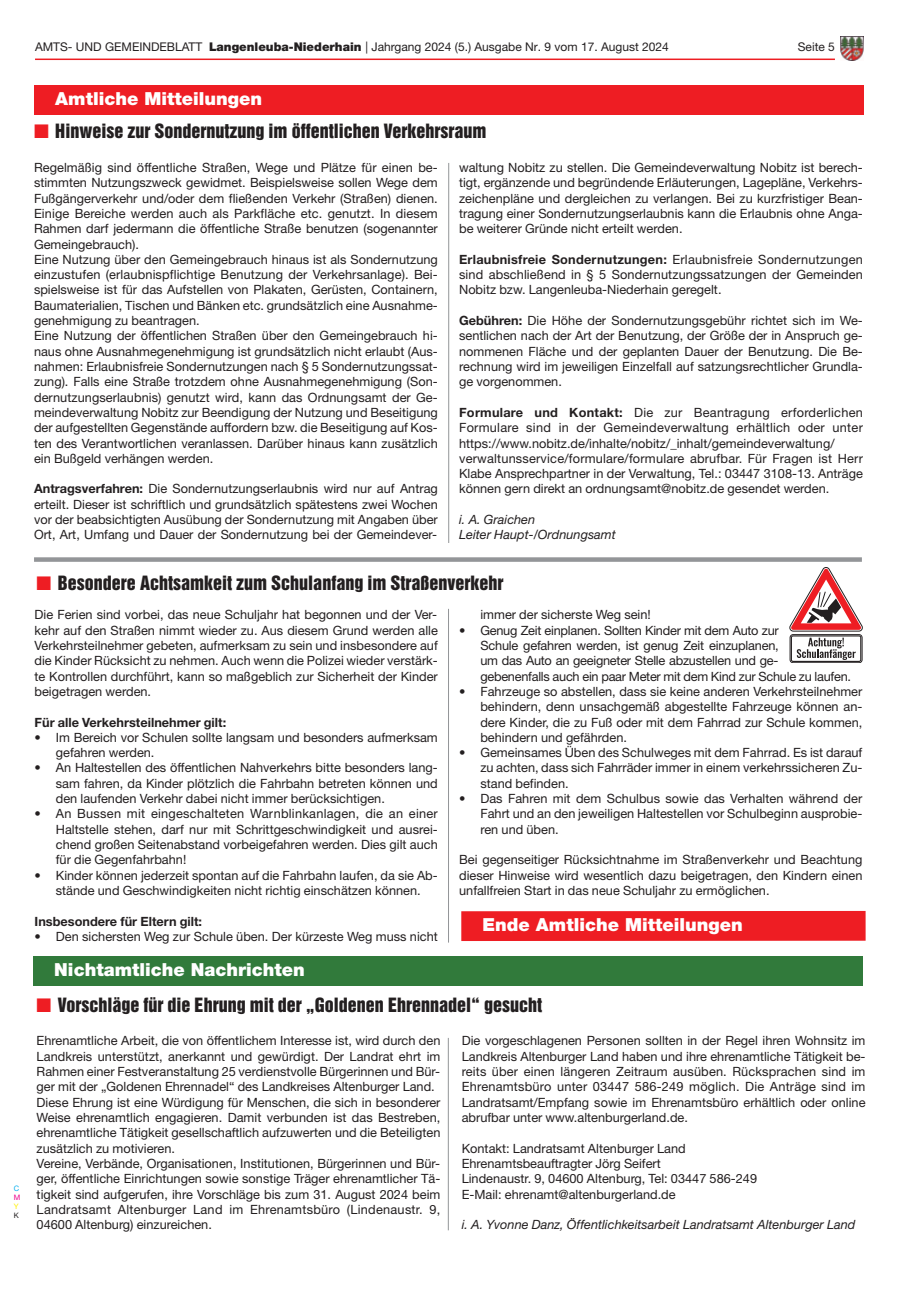
<style>
.page{position:relative;width:915px;height:1293px;background:#fff}
.page>*{position:absolute;margin:0;border:0;box-sizing:border-box;transform-origin:0 0}
.t1{font:18px "Helvetica Inserat";color:#231f20}
.t2{font:900 18px "Helvetica Neue";color:#fff}
.t3{font:12.75px/15.3px "Helvetica Neue";color:#231f20;text-align:justify}
.t4{font:12.75px/15.3px "Helvetica Neue";letter-spacing:-.02em;color:#231f20}
.t5{font:italic 12.75px/15.3px "Helvetica Neue";color:#231f20}
.t6{font:700 12.75px "Helvetica Neue";color:#231f20}
.t7{font:12px "Helvetica Neue";color:#231f20}
.t8{font:7.5px "Helvetica Neue";color:#00aeef}
.t9{font:7.5px "Helvetica Neue";color:#ed028c}
.t10{font:7.5px "Helvetica Neue";color:#fff101}
.t11{font:7.5px "Helvetica Neue";color:#231f20}
.s1{font-weight:900}
.s2{color:#ee1d23}
.s3{font-weight:700}
</style>
<div class="page">
<img style="left:840px;top:37px;width:22px;height:23px">
<hr style="left:35px;top:59px;width:799px;height:1px;background:#ee1d23">
<hr style="left:448px;top:609px;width:1px;height:333px;background:#939598">
<div style="left:789px;top:634px;width:72px;height:29px;border:1px solid #231f20;border-radius:3px"></div>
<svg style="left:790px;top:635px;width:71px;height:27px"></svg>
<div style="left:791px;top:636px;width:68px;height:25px;background:#fff"></div>
<svg style="left:796px;top:637px;width:59px;height:23px"></svg>
<svg style="left:789px;top:567px;width:73px;height:64px"></svg>
<div style="left:33px;top:956px;width:829px;height:30px;background:#317a3b"></div>
<hr style="left:448px;top:163px;width:1px;height:380px;background:#939598">
<div style="left:34px;top:557px;width:827px;height:5px;background:#939598"></div>
<hr style="left:448px;top:1038px;width:1px;height:192px;background:#939598">
<div style="left:461px;top:911px;width:404px;height:30px;background:#ee1d23"></div>
<div style="left:34px;top:85px;width:829px;height:30px;background:#ee1d23"></div>
<p class="t7" style="left:35px;top:43px;width:635px">AMTS- UND GEMEINDEBLATT <span class="s1">Langenleuba-Niederhain</span> | Jahrgang 2024 (5.) Ausgabe Nr. 9 vom 17. August 2024</p>
<p class="t7" style="left:797px;top:43px;width:39px">Seite 5</p>
<p class="t8" style="left:14px;top:1185px;width:7px">C</p>
<p class="t9" style="left:14px;top:1194px;width:8px">M</p>
<p class="t10" style="left:14px;top:1203px;width:6px">Y</p>
<p class="t11" style="left:14px;top:1212px;width:7px">K</p>
<h1 class="t2" style="left:55px;top:92px;width:208px">Amtliche Mitteilungen</h1>
<h1 class="t1" style="left:34px;top:124px;width:453px"><span class="s2">■</span> Hinweise zur Sondernutzung im öffentlichen Verkehrsraum</h1>
<p class="t3" style="left:34px;top:161px;width:405px;text-align:left">Regelmäßig sind öffentliche Straßen, Wege und Plätze für einen be&shy;stimmten Nutzungszweck gewidmet. Beispielsweise sollen Wege dem Fußgängerverkehr und/oder dem fließenden Verkehr (Straßen) dienen.<br>Einige Bereiche werden auch als Parkfläche etc. genutzt. In diesem Rahmen darf jedermann die öffentliche Straße benutzen (sogenannter Gemeingebrauch).<br>Eine Nutzung über den Gemeingebrauch hinaus ist als Sondernutzung einzustufen (erlaubnispflichtige Benutzung der Verkehrsanlage). Bei&shy;spielsweise ist für das Aufstellen von Plakaten, Gerüsten, Containern, Baumaterialien, Tischen und Bänken etc. grundsätzlich eine Ausnahme&shy;genehmigung zu beantragen.<br>Eine Nutzung der öffentlichen Straßen über den Gemeingebrauch hi&shy;naus ohne Ausnahmegenehmigung ist grundsätzlich nicht erlaubt (Aus&shy;nahmen: Erlaubnisfreie Sondernutzungen nach § 5 Sondernutzungssat&shy;zung). Falls eine Straße trotzdem ohne Ausnahmegenehmigung (Son&shy;dernutzungserlaubnis) genutzt wird, kann das Ordnungsamt der Ge&shy;meindeverwaltung Nobitz zur Beendigung der Nutzung und Beseitigung der aufgestellten Gegenstände auffordern bzw. die Beseitigung auf Kos&shy;ten des Verantwortlichen veranlassen. Darüber hinaus kann zusätzlich ein Bußgeld verhängen werden.</p>
<p class="t3" style="left:34px;top:482px;width:405px"><span class="s3">Antragsverfahren:</span> Die Sondernutzungserlaubnis wird nur auf Antrag erteilt. Dieser ist schriftlich und grundsätzlich spätestens zwei Wochen vor der beabsichtigten Ausübung der Sondernutzung mit Angaben über Ort, Art, Umfang und Dauer der Sondernutzung bei der Gemeindever-</p>
<p class="t3" style="left:459px;top:161px;width:405px">waltung Nobitz zu stellen. Die Gemeindeverwaltung Nobitz ist berech&shy;tigt, ergänzende und begründende Erläuterungen, Lagepläne, Verkehrs&shy;zeichenpläne und dergleichen zu verlangen. Bei zu kurzfristiger Bean&shy;tragung einer Sondernutzungserlaubnis kann die Erlaubnis ohne Anga&shy;be weiterer Gründe nicht erteilt werden.</p>
<p class="t3" style="left:459px;top:253px;width:405px"><span class="s3">Erlaubnisfreie Sondernutzungen:</span> Erlaubnisfreie Sondernutzungen sind abschließend in § 5 Sondernutzungssatzungen der Gemeinden Nobitz bzw. Langenleuba-Niederhain geregelt.</p>
<p class="t3" style="left:459px;top:314px;width:405px"><span class="s3">Gebühren:</span> Die Höhe der Sondernutzungsgebühr richtet sich im We&shy;sentlichen nach der Art der Benutzung, der Größe der in Anspruch ge&shy;nommenen Fläche und der geplanten Dauer der Benutzung. Die Be&shy;rechnung wird im jeweiligen Einzelfall auf satzungsrechtlicher Grundla&shy;ge vorgenommen.</p>
<p class="t3" style="left:459px;top:406px;width:405px;text-align:left"><span class="s3">Formulare und Kontakt:</span> Die zur Beantragung erforderlichen Formulare sind in der Gemeindeverwaltung erhältlich oder unter https://www.nobitz.de/inhalte/nobitz/_inhalt/gemeindeverwaltung/ verwaltunsservice/formulare/formulare abrufbar. Für Fragen ist Herr Klabe Ansprechpartner in der Verwaltung, Tel.: 03447 3108-13. Anträge können gern direkt an ordnungsamt@nobitz.de gesendet werden.</p>
<p class="t5" style="left:459px;top:513px;width:158px">i. A. Graichen<br>Leiter Haupt-/Ordnungsamt</p>
<h1 class="t1" style="left:37px;top:576px;width:468px"><span class="s2">■</span> Besondere Achtsamkeit zum Schulanfang im Straßenverkehr</h1>
<p class="t3" style="left:35px;top:608px;width:404px">Die Ferien sind vorbei, das neue Schuljahr hat begonnen und der Ver&shy;kehr auf den Straßen nimmt wieder zu. Aus diesem Grund werden alle Verkehrsteilnehmer gebeten, aufmerksam zu sein und insbesondere auf die Kinder Rücksicht zu nehmen. Auch wenn die Polizei wieder verstärk&shy;te Kontrollen durchführt, kann so maßgeblich zur Sicherheit der Kinder beigetragen werden.</p>
<p class="t6" style="left:35px;top:717px;width:193px">Für alle Verkehrsteilnehmer gilt:</p>
<p class="t3" style="left:56px;top:731px;width:383px;text-indent:-21px">• Im Bereich vor Schulen sollte langsam und besonders aufmerksam gefahren werden.</p>
<p class="t3" style="left:56px;top:761px;width:383px;text-indent:-21px">• An Haltestellen des öffentlichen Nahverkehrs bitte besonders lang&shy;sam fahren, da Kinder plötzlich die Fahrbahn betreten können und den laufenden Verkehr dabei nicht immer berücksichtigen.</p>
<p class="t3" style="left:56px;top:807px;width:383px;text-indent:-21px">• An Bussen mit eingeschalteten Warnblinkanlagen, die an einer Haltstelle stehen, darf nur mit Schrittgeschwindigkeit und ausrei&shy;chend großen Seitenabstand vorbeigefahren werden. Dies gilt auch für die Gegenfahrbahn!</p>
<p class="t3" style="left:35px;top:868px;width:404px;text-align:center">• Kinder können jederzeit spontan auf die Fahrbahn laufen, da sie Ab&shy;stände und Geschwindigkeiten nicht richtig einschätzen können.</p>
<p class="t6" style="left:35px;top:916px;width:169px">Insbesondere für Eltern gilt:</p>
<p class="t3" style="left:35px;top:930px;width:404px">• Den sichersten Weg zur Schule üben. Der kürzeste Weg muss nicht</p>
<p class="t3" style="left:480px;top:608px;width:172px">immer der sicherste Weg sein!</p>
<p class="t4" style="left:480px;top:624px;width:372px;text-indent:-21px">• Genug Zeit einplanen. Sollten Kinder mit dem Auto zur<br>Schule gefahren werden, ist genug Zeit einzuplanen,<br>um das Auto an geeigneter Stelle abzustellen und ge&shy;gebenenfalls auch ein paar Meter mit dem Kind zur Schule zu laufen.</p>
<p class="t3" style="left:480px;top:685px;width:383px;text-indent:-21px">• Fahrzeuge so abstellen, dass sie keine anderen Verkehrsteilnehmer behindern, denn unsachgemäß abgestellte Fahrzeuge können an&shy;dere Kinder, die zu Fuß oder mit dem Fahrrad zur Schule kommen, behindern und gefährden.</p>
<p class="t3" style="left:480px;top:746px;width:383px;text-indent:-21px">• Gemeinsames Üben des Schulweges mit dem Fahrrad. Es ist darauf zu achten, dass sich Fahrräder immer in einem verkehrssicheren Zu&shy;stand befinden.</p>
<p class="t3" style="left:480px;top:792px;width:383px;text-indent:-21px">• Das Fahren mit dem Schulbus sowie das Verhalten während der Fahrt und an den jeweiligen Haltestellen vor Schulbeginn ausprobie&shy;ren und üben.</p>
<p class="t3" style="left:459px;top:853px;width:404px">Bei gegenseitiger Rücksichtnahme im Straßenverkehr und Beachtung dieser Hinweise wird wesentlich dazu beigetragen, den Kindern einen unfallfreien Start in das neue Schuljahr zu ermöglichen.</p>
<h1 class="t2" style="left:482px;top:918px;width:262px">Ende Amtliche Mitteilungen</h1>
<h1 class="t2" style="left:54px;top:963px;width:252px">Nichtamtliche Nachrichten</h1>
<h1 class="t1" style="left:37px;top:997px;width:507px"><span class="s2">■</span> Vorschläge für die Ehrung mit der „Goldenen Ehrennadel“ gesucht</h1>
<p class="t3" style="left:37px;top:1034px;width:405px;text-align:left">Ehrenamtliche Arbeit, die von öffentlichem Interesse ist, wird durch den Landkreis unterstützt, anerkannt und gewürdigt. Der Landrat ehrt im Rahmen einer Festveranstaltung 25 verdienstvolle Bürgerinnen und Bür&shy;ger mit der „Goldenen Ehrennadel“ des Landkreises Altenburger Land.<br>Diese Ehrung ist eine Würdigung für Menschen, die sich in besonderer Weise ehrenamtlich engagieren. Damit verbunden ist das Bestreben, ehrenamtliche Tätigkeit gesellschaftlich aufzuwerten und die Beteiligten zusätzlich zu motivieren.<br>Vereine, Verbände, Organisationen, Institutionen, Bürgerinnen und Bür&shy;ger, öffentliche Einrichtungen sowie sonstige Träger ehrenamtlicher Tä&shy;tigkeit sind aufgerufen, ihre Vorschläge bis zum 31. August 2024 beim Landratsamt Altenburger Land im Ehrenamtsbüro (Lindenaustr. 9, 04600 Altenburg) einzureichen.</p>
<p class="t3" style="left:461px;top:1034px;width:405px">Die vorgeschlagenen Personen sollten in der Regel ihren Wohnsitz im Landkreis Altenburger Land haben und ihre ehrenamtliche Tätigkeit be&shy;reits über einen längeren Zeitraum ausüben. Rücksprachen sind im Ehrenamtsbüro unter 03447 586-249 möglich. Die Anträge sind im Landratsamt/Empfang sowie im Ehrenamtsbüro erhältlich oder online abrufbar unter www.altenburgerland.de.</p>
<p class="t3" style="left:461px;top:1141px;width:297px;text-align:left">Kontakt: Landratsamt Altenburger Land Ehrenamtsbeauftragter Jörg Seifert<br>Lindenaustr. 9, 04600 Altenburg, Tel: 03447 586-249<br>E-Mail: ehrenamt@altenburgerland.de</p>
<p class="t5" style="left:461px;top:1218px;width:395px">i. A. Yvonne Danz, Öffentlichkeitsarbeit Landratsamt Altenburger Land</p>
</div>
